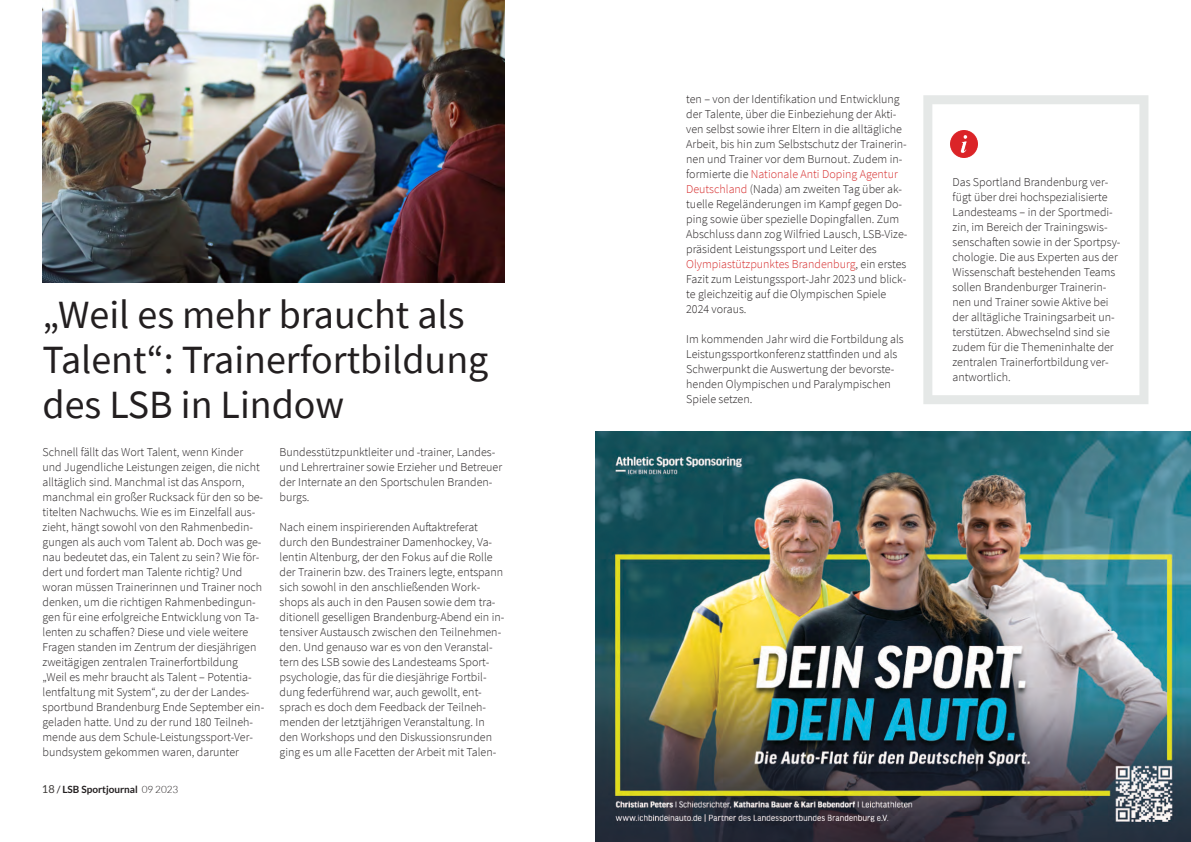
<style>
.page{position:relative;width:1191px;height:842px;background:#fff}
.page>*{position:absolute;margin:0;border:0;box-sizing:border-box;transform-origin:0 0}
.t1{font:40px/45px "Source Sans Pro";color:#231f20}
.t2{font:300 12px/15px "Source Sans Pro";color:#231f20}
.t3{font:700 10px "Lato";color:#231f20}
.s1{font-weight:400;font-size:11px;color:#3e3b39}
.s2{font-weight:400}
.s3{font-weight:300}
.s4{color:#d52929}
</style>
<div class="page">
<img style="left:43px;top:0;width:462px;height:282px">
<img style="left:595px;top:431px;width:596px;height:411px">
<svg style="left:923px;top:95px;width:225px;height:309px"></svg>
<img style="left:951px;top:131px;width:26px;height:26px">
<h1 class="t1" style="left:43px;top:296px;width:447px">„Weil es mehr braucht als<br>Talent“: Trainerfortbildung des LSB in Lindow</h1>
<p class="t2" style="left:43px;top:445px;width:223px">Schnell fällt das Wort Talent, wenn Kinder und Jugendliche Leistungen zeigen, die nicht alltäglich sind. Manchmal ist das Ansporn, manchmal ein großer Rucksack für den so be&shy;titelten Nachwuchs. Wie es im Einzelfall aus&shy;zieht, hängt sowohl von den Rahmenbedin&shy;gungen als auch vom Talent ab. Doch was ge&shy;nau bedeutet das, ein Talent zu sein? Wie för&shy;dert und fordert man Talente richtig? Und woran müssen Trainerinnen und Trainer noch denken, um die richtigen Rahmenbedingun&shy;gen für eine erfolgreiche Entwicklung von Ta&shy;lenten zu schaffen? Diese und viele weitere Fragen standen im Zentrum der diesjährigen zweitägigen zentralen Trainerfortbildung „Weil es mehr braucht als Talent – Potentia&shy;lentfaltung mit System“, zu der der Landes&shy;sportbund Brandenburg Ende September ein&shy;geladen hatte. Und zu der rund 180 Teilneh&shy;mende aus dem Schule-Leistungssport-Ver&shy;bundsystem gekommen waren, darunter</p>
<p class="t2" style="left:280px;top:445px;width:224px">Bundesstützpunktleiter und -trainer, Landes&shy;und Lehrertrainer sowie Erzieher und Betreuer der Internate an den Sportschulen Branden&shy;burgs.</p>
<p class="t2" style="left:280px;top:520px;width:226px">Nach einem inspirierenden Auftaktreferat durch den Bundestrainer Damenhockey, Va&shy;lentin Altenburg, der den Fokus auf die Rolle der Trainerin bzw. des Trainers legte, entspann sich sowohl in den anschließenden Work&shy;shops als auch in den Pausen sowie dem tra&shy;ditionell geselligen Brandenburg-Abend ein in&shy;tensiver Austausch zwischen den Teilnehmen&shy;den. Und genauso war es von den Veranstal&shy;tern des LSB sowie des Landesteams Sport&shy;psychologie, das für die diesjährige Fortbil&shy;dung federführend war, auch gewollt, ent&shy;sprach es doch dem Feedback der Teilneh&shy;menden der letztjährigen Veranstaltung. In den Workshops und den Diskussionsrunden ging es um alle Facetten der Arbeit mit Talen-</p>
<p class="t3" style="left:42px;top:785px;width:138px"><span class="s1">18</span> <span class="s2">/</span> LSB Sportjournal <span class="s3">09 2023</span></p>
<p class="t2" style="left:686px;top:93px;width:223px">ten – von der Identifikation und Entwicklung der Talente, über die Einbeziehung der Akti&shy;ven selbst sowie ihrer Eltern in die alltägliche Arbeit, bis hin zum Selbstschutz der Trainerin&shy;nen und Trainer vor dem Burnout. Zudem in&shy;formierte die <span class="s4">Nationale Anti Doping Agentur Deutschland</span> (Nada) am zweiten Tag über ak&shy;tuelle Regeländerungen im Kampf gegen Do&shy;ping sowie über spezielle Dopingfallen. Zum Abschluss dann zog Wilfried Lausch, LSB-Vize&shy;präsident Leistungssport und Leiter des <span class="s4">Olympiastützpunktes Brandenburg</span>, ein erstes Fazit zum Leistungssport-Jahr 2023 und blick&shy;te gleichzeitig auf die Olympischen Spiele 2024 voraus.</p>
<p class="t2" style="left:686px;top:333px;width:219px">Im kommenden Jahr wird die Fortbildung als Leistungssportkonferenz stattfinden und als Schwerpunkt die Auswertung der bevorste&shy;henden Olympischen und Paralympischen Spiele setzen.</p>
<p class="t2" style="left:952px;top:175px;width:169px">Das Sportland Brandenburg ver&shy;fügt über drei hochspezialisierte<br>Landesteams – in der Sportmedi&shy;zin, im Bereich der Trainingswis&shy;senschaften sowie in der Sportpsy&shy;chologie. Die aus Experten aus der<br>Wissenschaft bestehenden Teams sollen Brandenburger Trainerin&shy;nen und Trainer sowie Aktive bei der alltägliche Trainingsarbeit un&shy;terstützen. Abwechselnd sind sie zudem für die Themeninhalte der zentralen Trainerfortbildung ver&shy;antwortlich.</p>
</div>
